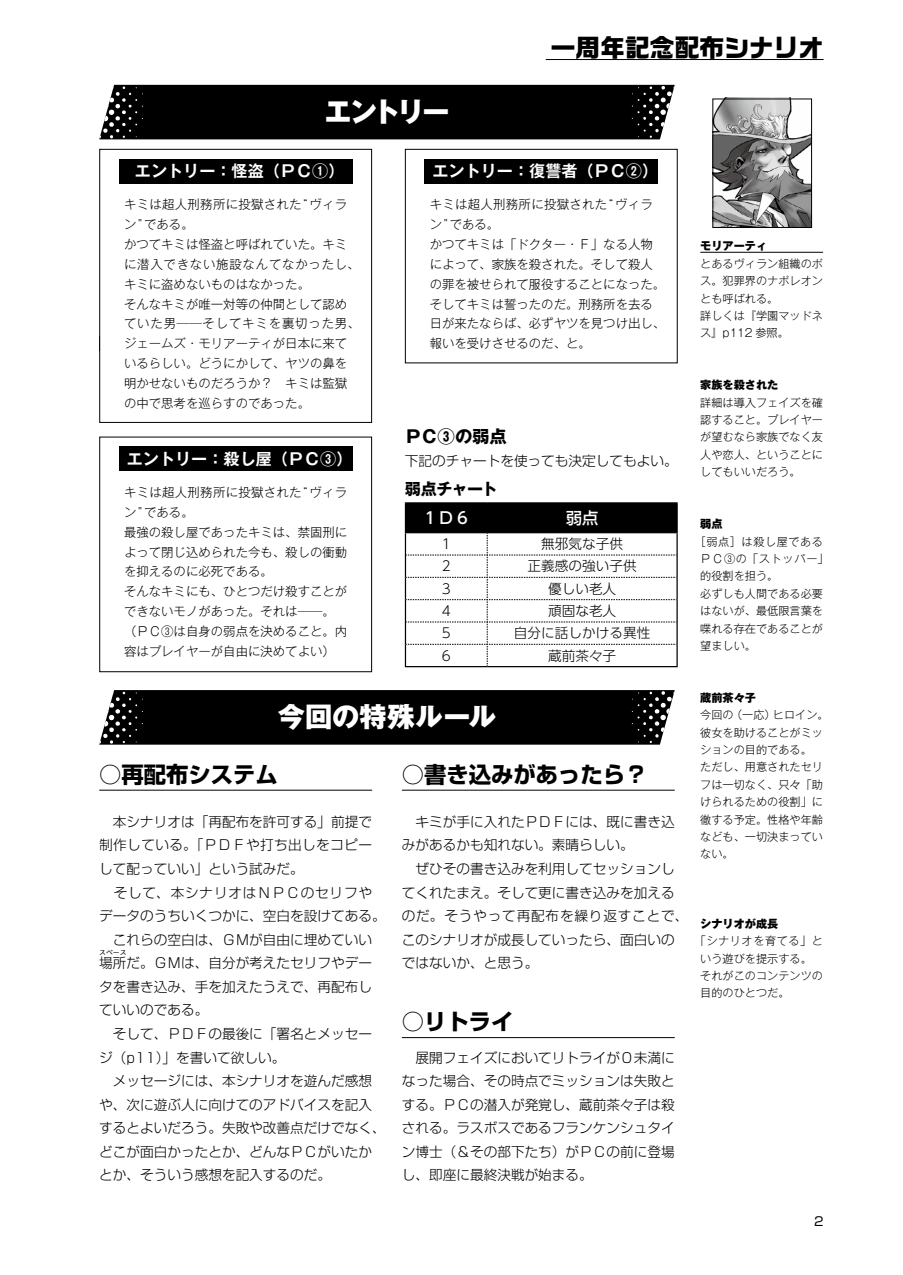
<style>
.page{position:relative;width:903px;height:1275px;background:#fff}
.page>*{position:absolute;margin:0;border:0;box-sizing:border-box;transform-origin:0 0}
.t1{font:800 27.3px "Gothic MB101 Pro";letter-spacing:.01em;color:#fff}
.t2{font:800 27.3px "Gothic MB101 Pro";letter-spacing:-.01em;color:#fff}
.t3{font:700 24.85px "Ro G San Srf Std";color:#000}
.t4{font:700 22.4px "Shin Go Pr 6 N";color:#000}
.t5{font:700 17.32px "Gothic MB101 Pro";letter-spacing:-.005em;color:#000}
.t6{font:700 16.1px "Gothic MB101 Pro De";color:#fff}
.t7{font:700 16.1px "Gothic MB101 Pro";letter-spacing:-.05em;color:#000}
.t8{font:500 16.1px "UD Shin Go Pro";color:#fff}
.t9{font:300 13.65px/23.6px "Shin Go Pr 6 N";color:#000}
.t10{font:300 13.65px "UD Shin Go Pro";color:#000}
.t11{font:300 12.42px/19.8px "Gothic MB101 Pr 6 N";color:#000}
.t12{font:12.42px "Shin Go Pr 6 N";color:#000}
.t13{font:300 11.2px/17.3px "Gothic MB101 Pro";color:#000}
.t14{font:800 11.2px "Gothic MB101 Pro";color:#000}
.t15{font:300 6.83px "Shin Go Pr 6 N";color:#000}
</style>
<div class="page">
<hr style="left:546px;top:59px;width:277px;height:1px;background:#000">
<hr style="left:99px;top:790px;width:273px;height:1px;background:#000">
<hr style="left:402px;top:790px;width:273px;height:1px;background:#000">
<hr style="left:402px;top:1037px;width:273px;height:1px;background:#000">
<hr style="left:700px;top:252px;width:123px;height:1px;background:#000">
<hr style="left:405px;top:502px;width:82px;height:2px;background:#000">
<hr style="left:487px;top:502px;width:191px;height:2px;background:#000">
<hr style="left:676px;top:504px;width:2px;height:28px;background:#000">
<hr style="left:487px;top:532px;width:191px;height:1px;background:#000">
<hr style="left:676px;top:533px;width:2px;height:22px;background:#000">
<hr style="left:676px;top:555px;width:2px;height:22px;background:#000">
<hr style="left:676px;top:577px;width:2px;height:23px;background:#000">
<hr style="left:676px;top:600px;width:2px;height:22px;background:#000">
<hr style="left:676px;top:622px;width:2px;height:22px;background:#000">
<hr style="left:676px;top:644px;width:2px;height:22px;background:#000">
<hr style="left:405px;top:666px;width:82px;height:1px;background:#000">
<hr style="left:487px;top:666px;width:191px;height:1px;background:#000">
<svg style="left:405px;top:503px;width:272px;height:163px"></svg>
<div style="left:99px;top:149px;width:273px;height:274px;border:1px solid #000"></div>
<div style="left:119px;top:159px;width:233px;height:25px;background:#000"></div>
<div style="left:405px;top:149px;width:273px;height:214px;border:1px solid #000"></div>
<div style="left:425px;top:159px;width:233px;height:25px;background:#000"></div>
<div style="left:99px;top:437px;width:273px;height:235px;border:1px solid #000"></div>
<div style="left:119px;top:446px;width:233px;height:25px;background:#000"></div>
<img style="left:712px;top:98px;width:100px;height:128px">
<div style="left:712px;top:99px;width:100px;height:129px;border:1px solid #000"></div>
<div style="left:99px;top:85px;width:576px;height:54px;background:#000"></div>
<svg style="left:99px;top:690px;width:576px;height:55px;background:#0b0b0b"></svg>
<h1 class="t2" style="left:324px;top:89px;width:127px">エントリー</h1>
<h2 class="t3" style="left:551px;top:30px;width:274px">一周年記念配布シナリオ</h2>
<p class="t6" style="left:135px;top:158px;width:211px">エントリー：怪盗（ＰＣ①）</p>
<p class="t11" style="left:124px;top:194px;width:237px">キミは超人刑務所に投獄された“ヴィラン”である。<br>かつてキミは怪盗と呼ばれていた。キミに潜入できない施設なんてなかったし、キミに盗めないものはなかった。<br>そんなキミが唯一対等の仲間として認めていた男――そしてキミを裏切った男、ジェームズ・モリアーティが日本に来ているらしい。どうにかして、ヤツの鼻を明かせないものだろうか？　キミは監獄の中で思考を巡らすのであった。</p>
<p class="t6" style="left:127px;top:445px;width:227px">エントリー：殺し屋（ＰＣ③）</p>
<p class="t11" style="left:124px;top:481px;width:225px">キミは超人刑務所に投獄された“ヴィラン”である。<br>最強の殺し屋であったキミは、禁固刑によって閉じ込められた今も、殺しの衝動を抑えるのに必死である。<br>そんなキミにも、ひとつだけ殺すことができないモノがあった。それは――。（ＰＣ③は自身の弱点を決めること。内容はプレイヤーが自由に決めてよい）</p>
<p class="t6" style="left:432px;top:158px;width:227px">エントリー：復讐者（ＰＣ②）</p>
<p class="t11" style="left:430px;top:194px;width:237px">キミは超人刑務所に投獄された“ヴィラン”である。<br>かつてキミは「ドクター・Ｆ」なる人物によって、家族を殺された。そして殺人の罪を被せられて服役することになった。そしてキミは誓ったのだ。刑務所を去る日が来たならば、必ずヤツを見つけ出し、報いを受けさせるのだ、と。</p>
<p class="t5" style="left:405px;top:422px;width:104px">ＰＣ③の弱点</p>
<p class="t9" style="left:405px;top:448px;width:274px">下記のチャートを使っても決定してもよい。</p>
<p class="t7" style="left:405px;top:476px;width:94px">弱点チャート</p>
<p class="t8" style="left:422px;top:505px;width:50px">１Ｄ６</p>
<p class="t8" style="left:566px;top:505px;width:34px">弱点</p>
<p class="t10" style="left:439px;top:533px;width:15px">１</p>
<p class="t10" style="left:541px;top:533px;width:83px">無邪気な子供</p>
<p class="t10" style="left:439px;top:555px;width:15px">２</p>
<p class="t10" style="left:528px;top:555px;width:111px">正義感の強い子供</p>
<p class="t10" style="left:439px;top:577px;width:15px">３</p>
<p class="t10" style="left:548px;top:577px;width:70px">優しい老人</p>
<p class="t10" style="left:439px;top:600px;width:15px">４</p>
<p class="t10" style="left:548px;top:600px;width:70px">頑固な老人</p>
<p class="t10" style="left:439px;top:622px;width:15px">５</p>
<p class="t10" style="left:514px;top:622px;width:138px">自分に話しかける異性</p>
<p class="t10" style="left:439px;top:644px;width:15px">６</p>
<p class="t10" style="left:548px;top:644px;width:70px">蔵前茶々子</p>
<h1 class="t1" style="left:278px;top:694px;width:220px">今回の特殊ルール</h1>
<h3 class="t4" style="left:99px;top:757px;width:180px">○再配布システム</h3>
<p class="t9" style="left:99px;top:809px;width:288px">　本シナリオは「再配布を許可する」前提で制作している。「ＰＤＦや打ち出しをコピーして配っていい」という試みだ。<br>　そして、本シナリオはＮＰＣのセリフやデータのうちいくつかに、空白を設けてある。　これらの空白は、ＧＭが自由に埋めていい場所だ。ＧＭは、自分が考えたセリフやデー</p>
<p class="t15" style="left:99px;top:947px;width:29px">スペース</p>
<p class="t9" style="left:99px;top:974px;width:288px">タを書き込み、手を加えたうえで、再配布していいのである。<br>　そして、ＰＤＦの最後に「署名とメッセージ（p11）」を書いて欲しい。<br>　メッセージには、本シナリオを遊んだ感想や、次に遊ぶ人に向けてのアドバイスを記入するとよいだろう。失敗や改善点だけでなく、どこが面白かったとか、どんなＰＣがいたかとか、そういう感想を記入するのだ。</p>
<h3 class="t4" style="left:402px;top:757px;width:247px">○書き込みがあったら？</h3>
<p class="t9" style="left:402px;top:809px;width:288px">　キミが手に入れたＰＤＦには、既に書き込みがあるかも知れない。素晴らしい。<br>　ぜひその書き込みを利用してセッションしてくれたまえ。そして更に書き込みを加えるのだ。そうやって再配布を繰り返すことで、このシナリオが成長していったら、面白いのではないか、と思う。</p>
<h3 class="t4" style="left:402px;top:1004px;width:113px">○リトライ</h3>
<p class="t9" style="left:402px;top:1044px;width:274px;text-align:justify">　展開フェイズにおいてリトライが０未満になった場合、その時点でミッションは失敗とする。ＰＣの潜入が発覚し、蔵前茶々子は殺される。ラスボスであるフランケンシュタイン博士（＆その部下たち）がＰＣの前に登場し、即座に最終決戦が始まる。</p>
<p class="t14" style="left:700px;top:237px;width:68px">モリアーティ</p>
<p class="t13" style="left:700px;top:253px;width:124px">とあるヴィラン組織のボス。犯罪界のナポレオンとも呼ばれる。<br>詳しくは『学園マッドネス』p112 参照。</p>
<p class="t14" style="left:700px;top:376px;width:80px">家族を殺された</p>
<p class="t13" style="left:700px;top:392px;width:124px;text-align:justify">詳細は導入フェイズを確認すること。プレイヤーが望むなら家族でなく友人や恋人、ということにしてもいいだろう。</p>
<p class="t14" style="left:700px;top:515px;width:24px">弱点</p>
<p class="t13" style="left:700px;top:531px;width:130px;text-indent:-6px">［弱点］は殺し屋である<br>ＰＣ③の「ストッパー」的役割を担う。<br>必ずしも人間である必要はないが、最低限言葉を喋れる存在であることが望ましい。</p>
<p class="t14" style="left:700px;top:688px;width:57px">蔵前茶々子</p>
<p class="t13" style="left:700px;top:705px;width:130px">今回の（一応）ヒロイン。彼女を助けることがミッションの目的である。<br>ただし、用意されたセリフは一切なく、只々「助けられるための役割」に徹する予定。性格や年齢なども、一切決まっていない。</p>
<p class="t14" style="left:700px;top:914px;width:80px">シナリオが成長</p>
<p class="t13" style="left:700px;top:931px;width:124px;text-indent:-6px">「シナリオを育てる」という遊びを提示する。それがこのコンテンツの目的のひとつだ。</p>
<p class="t12" style="left:814px;top:1211px;width:11px">2</p>
</div>
